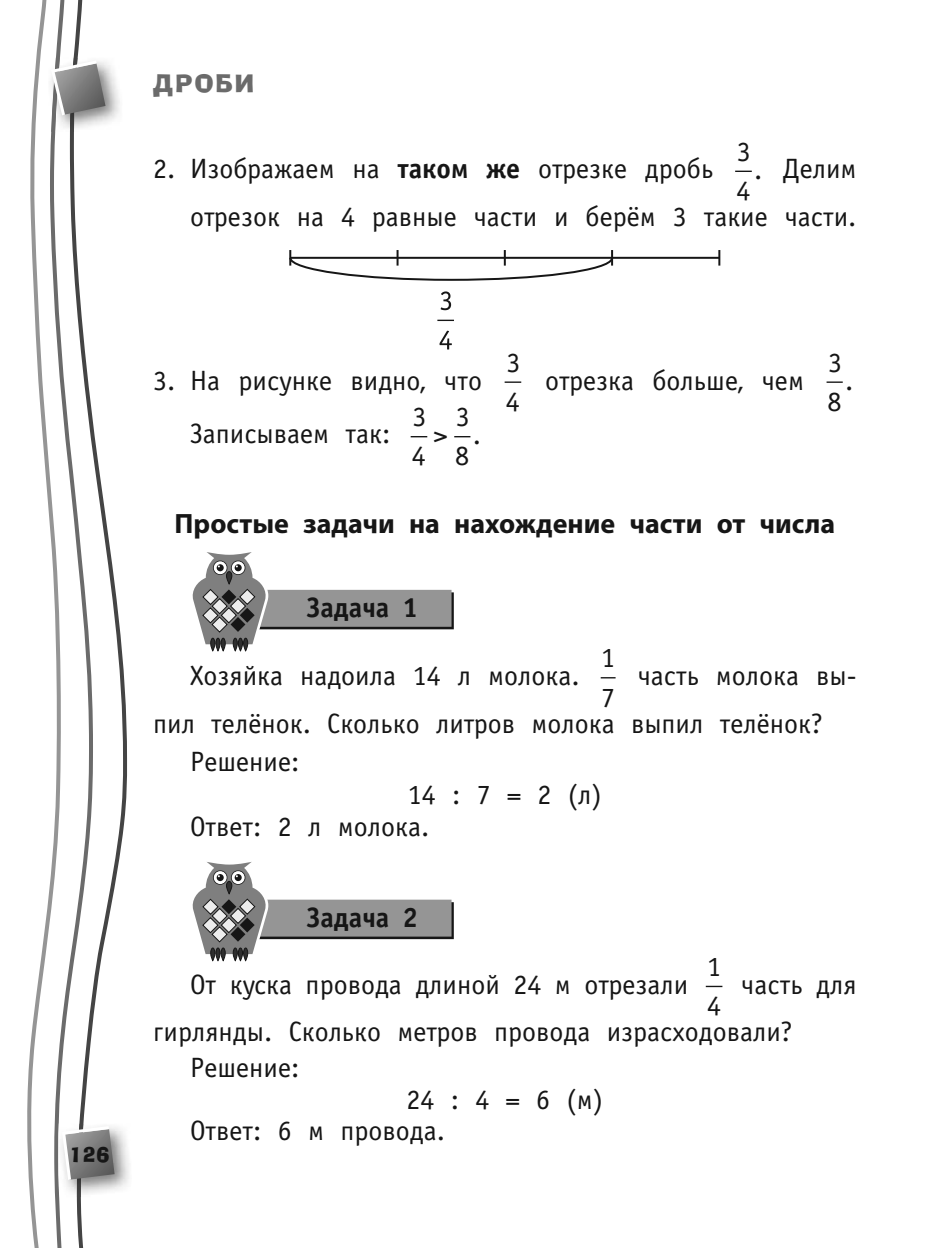
<style>
.page{position:relative;width:936px;height:1248px;background:#fff}
.page>*{position:absolute;margin:0;border:0;box-sizing:border-box;transform-origin:0 0}
.t1{font:28px/39.2px "Officina Sans C";color:#161616}
.t2{font:700 28px "Myriad Pro";color:#161616}
.t3{font:700 28px "Officina Sans C";color:#161616}
.t4{font:24px "Ad Lib BT";letter-spacing:.09em;color:#6b6b6b}
.t5{font:20px "Ad Lib BT";color:#161616}
.s1{font-weight:700}
</style>
<div class="page">
<svg style="left:93px;top:423px;width:34px;height:597px"></svg>
<svg style="left:61px;top:0;width:32px;height:1247px"></svg>
<svg style="left:27px;top:0;width:34px;height:1247px"></svg>
<img style="left:48px;top:58px;width:72px;height:74px">
<img style="left:70px;top:119px;width:8px;height:13px">
<img style="left:51px;top:119px;width:9px;height:13px">
<svg style="left:49px;top:58px;width:56px;height:61px"></svg>
<img style="left:58px;top:1123px;width:71px;height:73px">
<img style="left:77px;top:1123px;width:6px;height:73px">
<svg style="left:60px;top:1124px;width:55px;height:58px"></svg>
<svg style="left:735px;top:171px;width:16px;height:1px"></svg>
<hr style="left:290px;top:257px;width:429px;height:2px;background:#161616">
<svg style="left:718px;top:250px;width:2px;height:15px"></svg>
<svg style="left:289px;top:250px;width:325px;height:31px"></svg>
<svg style="left:437px;top:319px;width:17px;height:2px"></svg>
<svg style="left:440px;top:291px;width:11px;height:19px"></svg>
<svg style="left:439px;top:331px;width:13px;height:18px"></svg>
<svg style="left:504px;top:381px;width:17px;height:2px"></svg>
<svg style="left:826px;top:381px;width:16px;height:2px"></svg>
<svg style="left:410px;top:436px;width:17px;height:1px"></svg>
<svg style="left:454px;top:436px;width:16px;height:1px"></svg>
<svg style="left:192px;top:552px;width:262px;height:100px"></svg>
<svg style="left:600px;top:677px;width:15px;height:1px"></svg>
<svg style="left:192px;top:862px;width:262px;height:100px"></svg>
<svg style="left:705px;top:985px;width:17px;height:2px"></svg>
<p class="t4" style="left:153px;top:74px;width:102px">ДРОБИ</p>
<p class="t1" style="left:736px;top:131px;width:16px">3<br>4</p>
<p class="t1" style="left:153px;top:148px;width:561px">2. Изображаем на <span class="s1">таком же</span> отрезке дробь</p>
<p class="t1" style="left:190px;top:144px;width:668px;line-height:48px;text-align:right">. Делим<br>отрезок на 4 равные части и берём 3 такие части.</p>
<p class="t5" style="left:69px;top:1146px;width:42px">126</p>
<p class="t1" style="left:153px;top:360px;width:330px">3. На рисунке видно, что</p>
<p class="t1" style="left:190px;top:414px;width:202px">Записываем так:</p>
<p class="t1" style="left:412px;top:397px;width:16px">3<br>4</p>
<p class="t1" style="left:433px;top:415px;width:15px">&gt;</p>
<p class="t1" style="left:455px;top:397px;width:16px">3<br>8</p>
<p class="t1" style="left:472px;top:415px;width:10px">.</p>
<p class="t1" style="left:506px;top:342px;width:16px">3<br>4</p>
<p class="t1" style="left:545px;top:360px;width:260px">отрезка больше, чем</p>
<p class="t1" style="left:827px;top:342px;width:16px">3<br>8</p>
<p class="t1" style="left:845px;top:360px;width:10px">.</p>
<p class="t2" style="left:175px;top:507px;width:662px">Простые задачи на нахождение части от числа</p>
<p class="t3" style="left:306px;top:598px;width:113px">Задача 1</p>
<p class="t1" style="left:601px;top:638px;width:15px">1<br>7</p>
<p class="t1" style="left:190px;top:656px;width:391px">Хозяйка надоила 14 л молока.</p>
<p class="t1" style="left:153px;top:651px;width:704px;line-height:48px;text-indent:484px">часть молока вы&shy;пил телёнок. Сколько лит ров молока выпил телёнок?</p>
<p class="t1" style="left:190px;top:742px;width:111px">Решение:</p>
<p class="t1" style="left:190px;top:777px;width:413px;line-height:32.4px;text-indent:218px">14 : 7 = 2 (л)<br>Ответ: 2 л молока.</p>
<p class="t3" style="left:306px;top:907px;width:113px">Задача 2</p>
<p class="t1" style="left:707px;top:946px;width:15px">1<br>4</p>
<p class="t1" style="left:190px;top:964px;width:499px">От куска провода длиной 24 м отрезали</p>
<p class="t1" style="left:153px;top:960px;width:704px;line-height:46.6px;text-indent:588px">часть для гирлянды. Сколько метров провода израсходовали?</p>
<p class="t1" style="left:190px;top:1047px;width:111px">Решение:</p>
<p class="t1" style="left:190px;top:1083px;width:414px;line-height:31.2px;text-indent:216px">24 : 4 = 6 (м)<br>Ответ: 6 м провода.</p>
</div>
